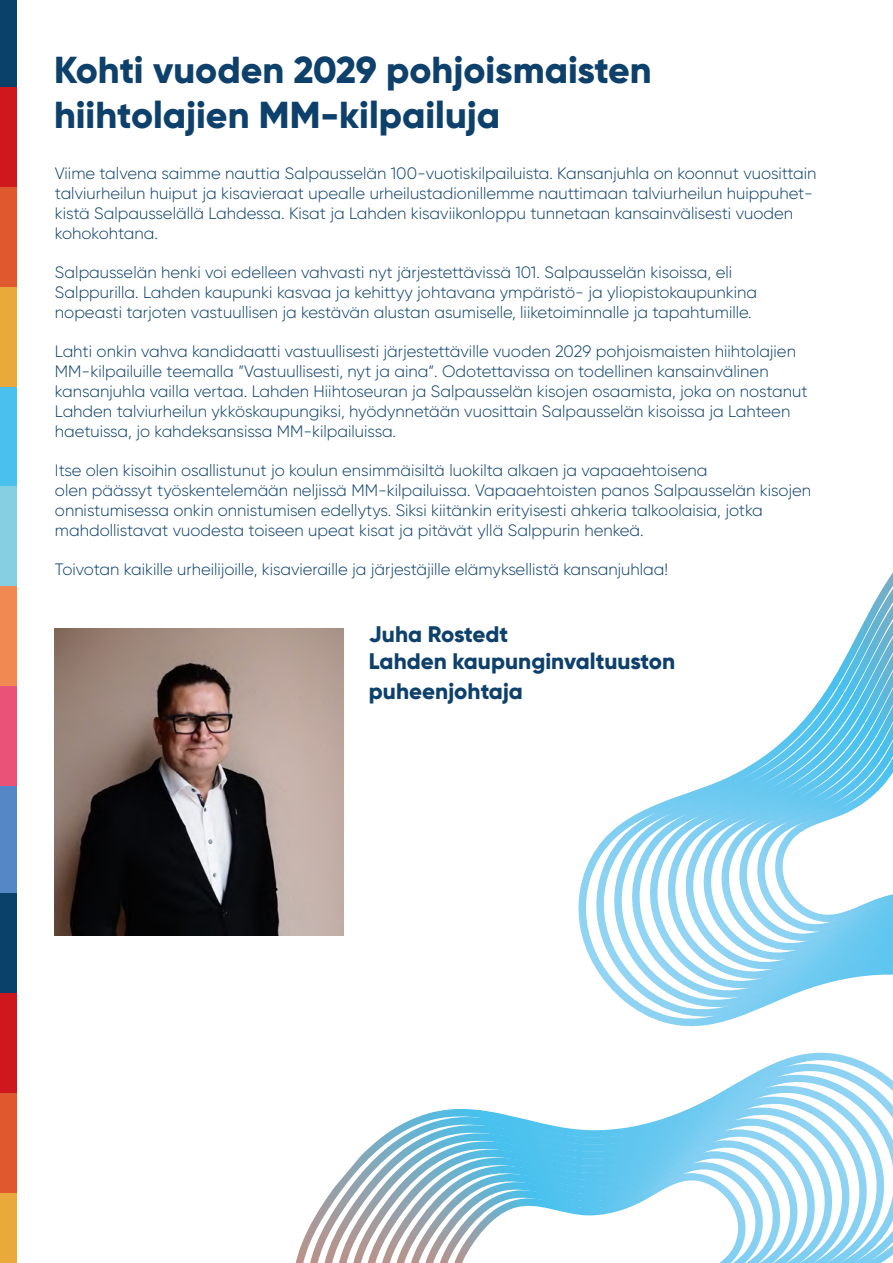
<style>
.page{position:relative;width:893px;height:1263px;background:#fff}
.page>*{position:absolute;margin:0;border:0;box-sizing:border-box;transform-origin:0 0}
.t1{font:800 37.5px/45px "Gilroy";color:#0d406b}
.t2{font:800 22.5px/27px "Gilroy";color:#0d406b}
.t3{font:300 16.5px/19.8px "Gilroy";color:#0d406b}
</style>
<div class="page">
<img style="left:55px;top:628px;width:288px;height:308px">
<div style="left:0;top:0;width:17px;height:94px;background:#09416b"></div>
<div style="left:0;top:87px;width:17px;height:107px;background:#cf181e"></div>
<div style="left:0;top:187px;width:17px;height:107px;background:#e0582e"></div>
<div style="left:0;top:287px;width:17px;height:107px;background:#eaaa3b"></div>
<div style="left:0;top:387px;width:17px;height:107px;background:#49c0ed"></div>
<div style="left:0;top:486px;width:17px;height:107px;background:#86cee2"></div>
<div style="left:0;top:586px;width:17px;height:107px;background:#f18952"></div>
<div style="left:0;top:686px;width:17px;height:107px;background:#ea5278"></div>
<div style="left:0;top:786px;width:17px;height:107px;background:#5587c6"></div>
<div style="left:0;top:893px;width:17px;height:107px;background:#09416b"></div>
<div style="left:0;top:993px;width:17px;height:107px;background:#cf181e"></div>
<div style="left:0;top:1093px;width:17px;height:107px;background:#e0582e"></div>
<div style="left:0;top:1192px;width:17px;height:71px;background:#eaaa3b"></div>
<svg style="left:578px;top:572px;width:315px;height:455px"></svg>
<svg style="left:593px;top:589px;width:300px;height:431px"></svg>
<svg style="left:611px;top:605px;width:282px;height:405px"></svg>
<svg style="left:629px;top:621px;width:264px;height:380px"></svg>
<svg style="left:647px;top:638px;width:246px;height:353px"></svg>
<svg style="left:665px;top:654px;width:228px;height:327px"></svg>
<svg style="left:683px;top:671px;width:210px;height:301px"></svg>
<svg style="left:701px;top:688px;width:192px;height:274px"></svg>
<svg style="left:719px;top:706px;width:174px;height:247px"></svg>
<svg style="left:296px;top:1053px;width:571px;height:210px"></svg>
<svg style="left:310px;top:1064px;width:575px;height:199px"></svg>
<svg style="left:325px;top:1075px;width:568px;height:188px"></svg>
<svg style="left:339px;top:1086px;width:549px;height:177px"></svg>
<svg style="left:353px;top:1097px;width:517px;height:166px"></svg>
<svg style="left:368px;top:1107px;width:485px;height:156px"></svg>
<svg style="left:382px;top:1118px;width:453px;height:145px"></svg>
<svg style="left:397px;top:1129px;width:420px;height:134px"></svg>
<svg style="left:411px;top:1140px;width:389px;height:123px"></svg>
<svg style="left:425px;top:1151px;width:357px;height:112px"></svg>
<h1 class="t1" style="left:54px;top:47px;width:599px">Kohti vuoden 2029 pohjoismaisten hiihtolajien MM-kilpailuja</h1>
<p class="t3" style="left:55px;top:163px;width:763px">Viime talvena saimme nauttia Salpausselän 100-vuotiskilpailuista. Kansanjuhla on koonnut vuosittain talviurheilun huiput ja kisavieraat upealle urheilustadionillemme nauttimaan talviurheilun huippuhet&shy;kistä Salpausselällä Lahdessa. Kisat ja Lahden kisaviikonloppu tunnetaan kansainvälisesti vuoden kohokohtana.</p>
<p class="t3" style="left:55px;top:262px;width:704px">Salpausselän henki voi edelleen vahvasti nyt järjestettävissä 101. Salpausselän kisoissa, eli<br>Salppurilla. Lahden kaupunki kasvaa ja kehittyy johtavana ympäristö- ja yliopistokaupunkina nopeasti tarjoten vastuullisen ja kestävän alustan asumiselle, liiketoiminnalle ja tapahtumille.</p>
<p class="t3" style="left:55px;top:341px;width:754px">Lahti onkin vahva kandidaatti vastuullisesti järjestettäville vuoden 2029 pohjoismaisten hiihtolajien MM-kilpailuille teemalla ”Vastuullisesti, nyt ja aina”. Odotettavissa on todellinen kansainvälinen kansanjuhla vailla vertaa. Lahden Hiihtoseuran ja Salpausselän kisojen osaamista, joka on nostanut Lahden talviurheilun ykköskaupungiksi, hyödynnetään vuosittain Salpausselän kisoissa ja Lahteen haetuissa, jo kahdeksansissa MM-kilpailuissa.</p>
<p class="t3" style="left:55px;top:460px;width:758px">Itse olen kisoihin osallistunut jo koulun ensimmäisiltä luokilta alkaen ja vapaaehtoisena<br>olen päässyt työskentelemään neljissä MM-kilpailuissa. Vapaaehtoisten panos Salpausselän kisojen onnistumisessa onkin onnistumisen edellytys. Siksi kiitänkin erityisesti ahkeria talkoolaisia, jotka mahdollistavat vuodesta toiseen upeat kisat ja pitävät yllä Salppurin henkeä.</p>
<p class="t3" style="left:55px;top:559px;width:615px">Toivotan kaikille urheilijoille, kisavieraille ja järjestäjille elämyksellistä kansanjuhlaa!</p>
<h2 class="t2" style="left:369px;top:620px;width:308px">Juha Rostedt<br>Lahden kaupunginvaltuuston</h2>
<h2 class="t2" style="left:369px;top:677px;width:155px">puheenjohtaja</h2>
</div>
